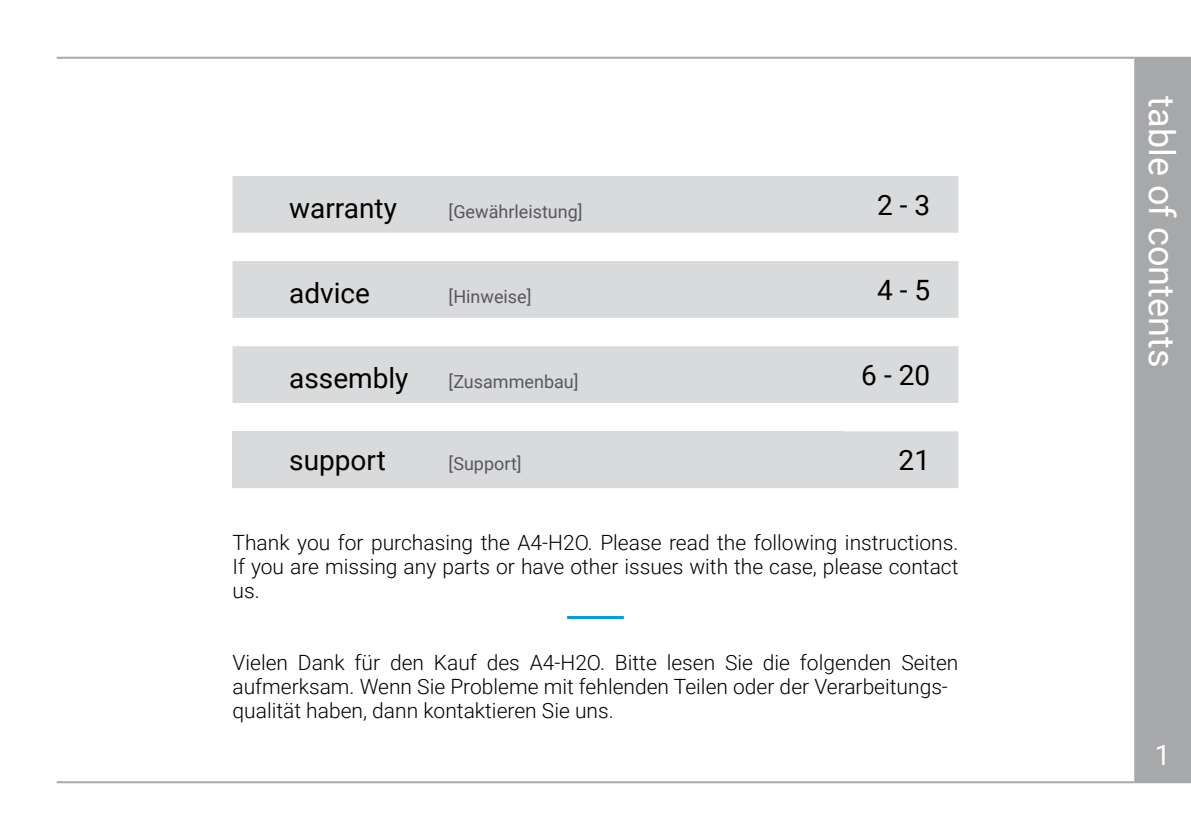
<style>
.page{position:relative;width:1191px;height:840px;background:#fff}
.page>*{position:absolute;margin:0;border:0;box-sizing:border-box;transform-origin:0 0}
.t1{font:36px "Roboto";color:#fff}
.t2{font:28px "Roboto";color:#000}
.t3{font:300 21px/24px "Roboto";color:#000;text-align:justify}
.t4{font:18px "Roboto";color:#58585a}
</style>
<div class="page">
<div style="left:1135px;top:58px;width:55px;height:723px;background:#a7a8aa"></div>
<div style="left:1134px;top:57px;width:57px;height:725px;border:2px solid #a7a8aa"></div>
<hr style="left:57px;top:57px;width:1077px;height:2px;background:#a7a8aa">
<hr style="left:57px;top:780px;width:1077px;height:2px;background:#a7a8aa">
<div style="left:233px;top:177px;width:724px;height:54px;background:#d9dadb"></div>
<div style="left:232px;top:176px;width:726px;height:56px;border:2px solid #d9dadb"></div>
<div style="left:233px;top:262px;width:724px;height:54px;background:#d9dadb"></div>
<div style="left:232px;top:261px;width:726px;height:56px;border:2px solid #d9dadb"></div>
<div style="left:233px;top:347px;width:724px;height:55px;background:#d9dadb"></div>
<div style="left:232px;top:346px;width:726px;height:57px;border:2px solid #d9dadb"></div>
<div style="left:233px;top:432px;width:724px;height:55px;background:#d9dadb"></div>
<div style="left:232px;top:431px;width:726px;height:57px;border:2px solid #d9dadb"></div>
<div style="left:232px;top:431px;width:612px;height:57px;background:#d9dadb"></div>
<hr style="left:567px;top:615px;width:57px;height:3px;background:#009ee0">
<h2 class="t2" style="left:289px;top:188px;width:109px">warranty</h2>
<p class="t4" style="left:448px;top:199px;width:136px">[Gewährleistung]</p>
<h2 class="t2" style="left:877px;top:185px;width:55px">2 - 3</h2>
<h2 class="t2" style="left:289px;top:273px;width:82px">advice</h2>
<p class="t4" style="left:448px;top:284px;width:84px">[Hinweise]</p>
<h2 class="t2" style="left:877px;top:270px;width:55px">4 - 5</h2>
<h2 class="t2" style="left:289px;top:358px;width:121px">assembly</h2>
<p class="t4" style="left:448px;top:369px;width:131px">[Zusammenbau]</p>
<h2 class="t2" style="left:861px;top:355px;width:70px">6 - 20</h2>
<h2 class="t2" style="left:289px;top:440px;width:98px">support</h2>
<p class="t4" style="left:448px;top:451px;width:75px">[Support]</p>
<h2 class="t2" style="left:898px;top:440px;width:25px">21</h2>
<p class="t3" style="left:232px;top:529px;width:727px">Thank you for purchasing the A4-H2O. Please read the following instructions.<br>If you are missing any parts or have other issues with the case, please contact us.</p>
<p class="t3" style="left:232px;top:649px;width:727px;text-align:left">Vielen Dank für den Kauf des A4-H2O. Bitte lesen Sie die folgenden Seiten aufmerksam. Wenn Sie Probleme mit fehlenden Teilen oder der Verarbeitungs&shy;qualität haben, dann kontaktieren Sie uns.</p>
<h1 class="t1" style="left:1187px;top:96px;width:272px;rotate:90deg">table of contents</h1>
</div>
